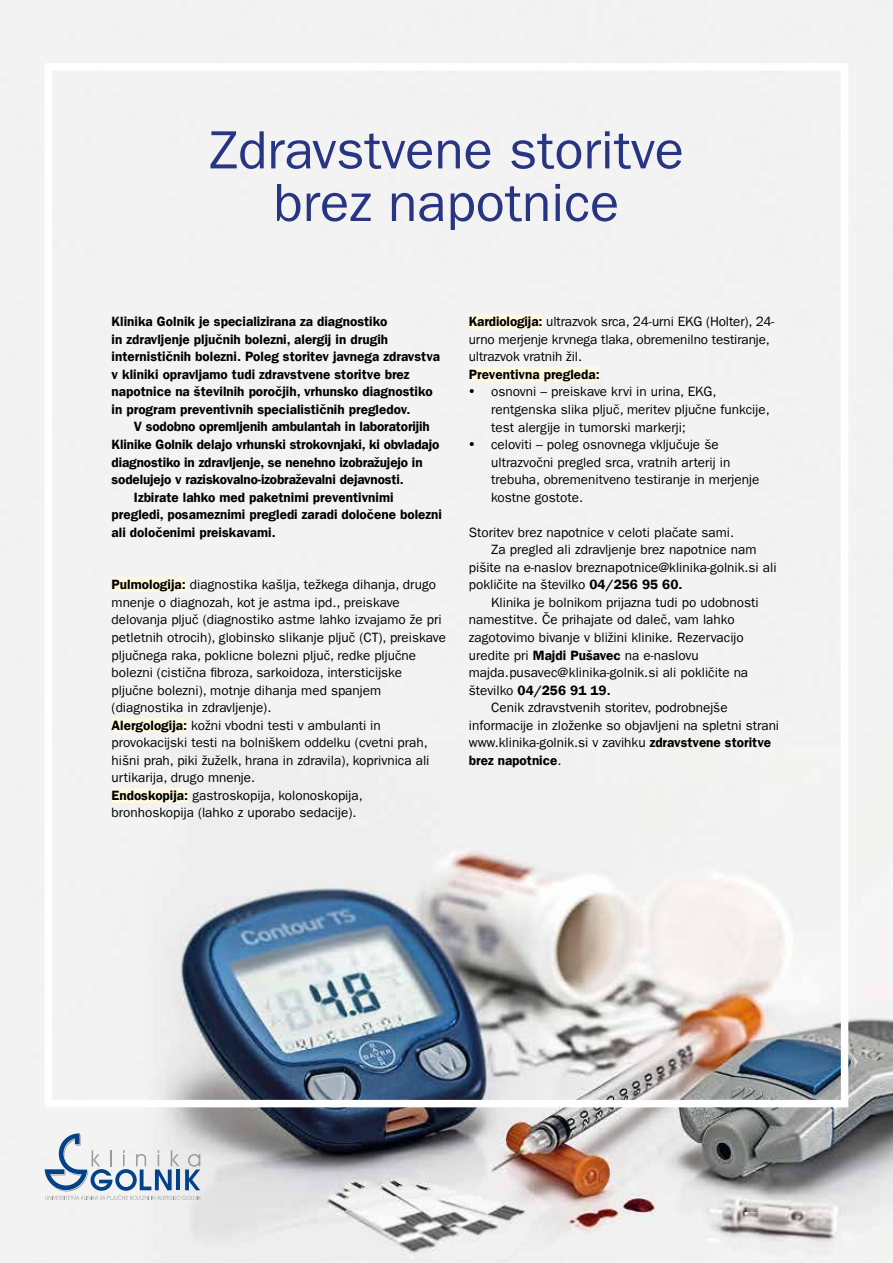
<style>
.page{position:relative;width:893px;height:1263px;background:#fff}
.page>*{position:absolute;margin:0;border:0;box-sizing:border-box;transform-origin:0 0}
.t1{font:54px/52.7px "Franklin Gothic Std CE Book";color:#283583;text-align:center}
.t2{font:13.5px/17.5px "Franklin Gothic Std CE Book";color:#000}
.t3{font:700 13.5px/17.5px "Franklin Gothic Std CE Book";color:#000}
.s1{font-weight:700}
.s2{font-weight:400}
</style>
<div class="page">
<img style="left:0;top:0;width:893px;height:1263px">
<div style="left:45px;top:63px;width:803px;height:1044px;border:8px solid #fff"></div>
<svg style="left:45px;top:1133px;width:156px;height:67px"></svg>
<div style="left:469px;top:314px;width:73px;height:15px;background:#fffadf"></div>
<div style="left:469px;top:367px;width:131px;height:15px;background:#fffadf"></div>
<div style="left:112px;top:577px;width:74px;height:15px;background:#fffadf"></div>
<div style="left:112px;top:718px;width:75px;height:15px;background:#fffadf"></div>
<div style="left:112px;top:788px;width:76px;height:15px;background:#fffadf"></div>
<svg style="left:470px;top:389px;width:4px;height:4px"></svg>
<svg style="left:470px;top:442px;width:4px;height:4px"></svg>
<h1 class="t1" style="left:209px;top:124px;width:476px">Zdravstvene storitve brez napotnice</h1>
<p class="t3" style="left:112px;top:313px;width:330px">Klinika Golnik je specializirana za diagnostiko<br>in zdravljenje pljučnih bolezni, alergij in drugih internističnih bolezni. Poleg storitev javnega zdravstva v kliniki opravljamo tudi zdravstvene storitve brez napotnice na številnih poročjih, vrhunsko diagnostiko in program preventivnih specialističnih pregledov.</p>
<p class="t3" style="left:134px;top:418px;width:297px">V sodobno opremljenih ambulantah in laboratorijih</p>
<p class="t3" style="left:112px;top:436px;width:329px">Klinike Golnik delajo vrhunski strokovnjaki, ki obvladajo</p>
<p class="t3" style="left:112px;top:453px;width:312px">diagnostiko in zdravljenje, se nenehno izobražujejo in</p>
<p class="t3" style="left:112px;top:471px;width:294px">sodelujejo v raziskovalno-izobraževalni dejavnosti.</p>
<p class="t3" style="left:134px;top:488px;width:261px">Izbirate lahko med paketnimi preventivnimi</p>
<p class="t3" style="left:112px;top:506px;width:332px">pregledi, posameznimi pregledi zaradi določene bolezni</p>
<p class="t3" style="left:112px;top:523px;width:166px">ali določenimi preiskavami.</p>
<p class="t2" style="left:112px;top:576px;width:336px"><span class="s1">Pulmologija:</span> diagnostika kašlja, težkega dihanja, drugo mnenje o diagnozah, kot je astma ipd., preiskave delovanja pljuč (diagnostiko astme lahko izvajamo že pri petletnih otrocih), globinsko slikanje pljuč (CT), preiskave pljučnega raka, poklicne bolezni pljuč, redke pljučne bolezni (cistična fibroza, sarkoidoza, intersticijske pljučne bolezni), motnje dihanja med spanjem (diagnostika in zdravljenje).<br><span class="s1">Alergologija:</span> kožni vbodni testi v ambulanti in provokacijski testi na bolniškem oddelku (cvetni prah, hišni prah, piki žuželk, hrana in zdravila), koprivnica ali urtikarija, drugo mnenje.<br><span class="s1">Endoskopija:</span> gastroskopija, kolonoskopija, bronhoskopija (lahko z uporabo sedacije).</p>
<p class="t2" style="left:469px;top:313px;width:307px"><span class="s1">Kardiologija:</span> ultrazvok srca, 24-urni EKG (Holter), 24- urno merjenje krvnega tlaka, obremenilno testiranje, ultrazvok vratnih žil.</p>
<p class="t3" style="left:469px;top:365px;width:133px">Preventivna pregleda:</p>
<p class="t2" style="left:491px;top:383px;width:280px">osnovni – preiskave krvi in urina, EKG, rentgenska slika pljuč, meritev pljučne funkcije, test alergije in tumorski markerji;<br>celoviti – poleg osnovnega vključuje še ultrazvočni pregled srca, vratnih arterij in trebuha, obremenitveno testiranje in merjenje kostne gostote.</p>
<p class="t2" style="left:469px;top:523px;width:267px">Storitev brez napotnice v celoti plačate sami.</p>
<p class="t2" style="left:491px;top:541px;width:267px">Za pregled ali zdravljenje brez napotnice nam</p>
<p class="t2" style="left:469px;top:558px;width:309px">pišite na e-naslov breznapotnice@klinika-golnik.si ali</p>
<p class="t2" style="left:469px;top:576px;width:215px">pokličite na številko <span class="s1">04/256 95 60.</span></p>
<p class="t2" style="left:491px;top:594px;width:269px">Klinika je bolnikom prijazna tudi po udobnosti</p>
<p class="t2" style="left:469px;top:611px;width:267px">namestitve. Če prihajate od daleč, vam lahko</p>
<p class="t2" style="left:469px;top:629px;width:277px">zagotovimo bivanje v bližini klinike. Rezervacijo</p>
<p class="t2" style="left:469px;top:646px;width:232px">uredite pri <span class="s1">Majdi Pušavec</span> na e-naslovu</p>
<p class="t2" style="left:469px;top:664px;width:281px">majda. -pusavec@ -klinika-golnik.si ali pokličite na</p>
<p class="t3" style="left:469px;top:681px;width:143px"><span class="s2">številko</span> 04/256 91 19.</p>
<p class="t2" style="left:491px;top:699px;width:238px">Cenik zdravstvenih storitev, podrobnejše</p>
<p class="t2" style="left:469px;top:716px;width:312px">informacije in zloženke so objavljeni na spletni strani</p>
<p class="t2" style="left:469px;top:734px;width:304px">www.klinika-golnik.si v zavihku <span class="s1">zdravstvene storitve</span></p>
<p class="t3" style="left:469px;top:751px;width:94px">brez napotnice<span class="s2">.</span></p>
</div>
